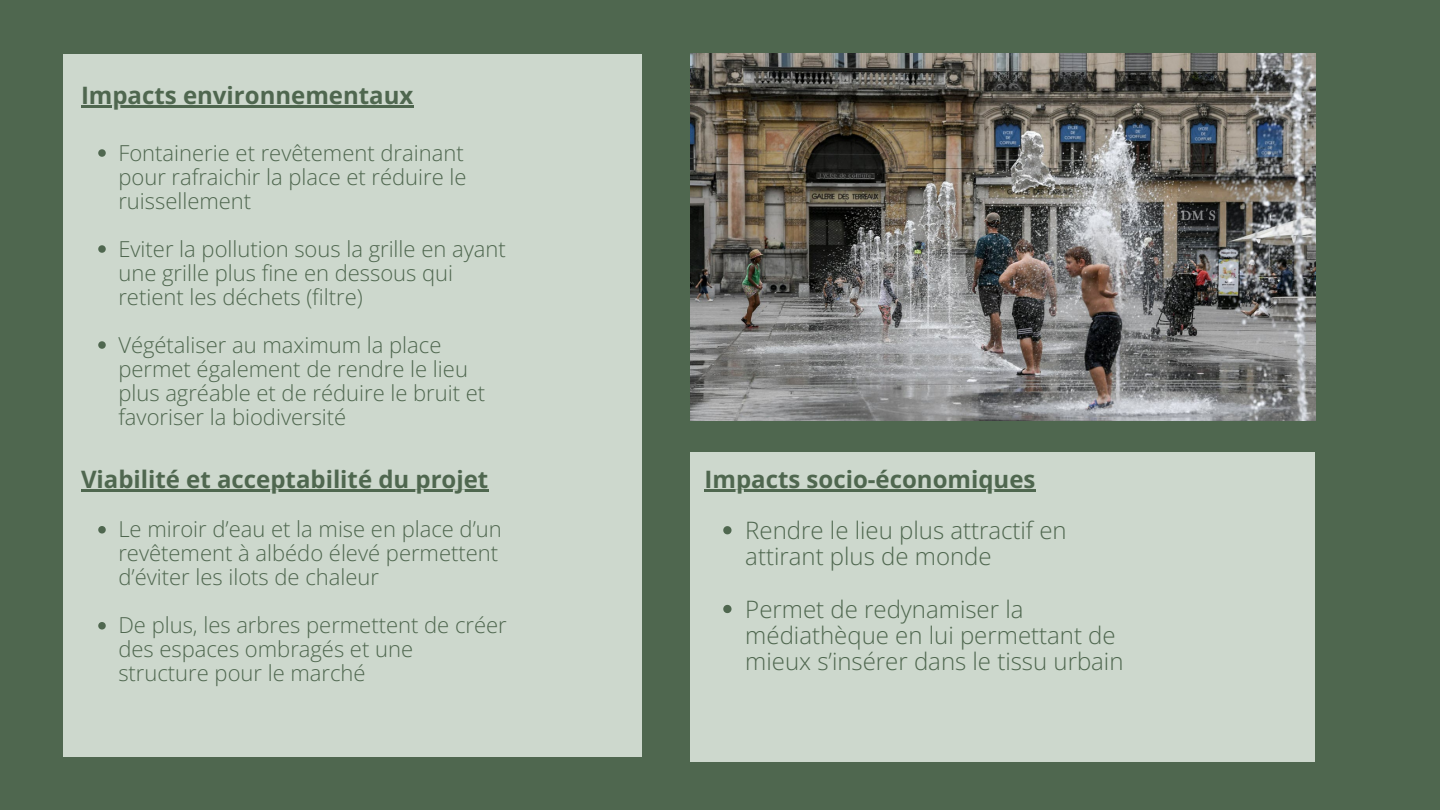
<style>
.page{position:relative;width:1440px;height:810px;background:#4f674f}
.page>*{position:absolute;margin:0;border:0;box-sizing:border-box;transform-origin:0 0}
.t1{font:300 24px/26.2px "Open Sans";color:#4f674f}
.t2{font:700 24px "Open Sans";color:#4f674f}
.t3{font:300 22px/24px "Open Sans";color:#4f674f}
</style>
<div class="page">
<img style="left:691px;top:54px;width:624px;height:366px">
<div style="left:64px;top:54px;width:578px;height:702px;background:#cdd8cd"></div>
<hr style="left:81px;top:105px;width:333px;height:3px;background:#4f674f">
<svg style="left:98px;top:149px;width:8px;height:8px"></svg>
<svg style="left:98px;top:245px;width:8px;height:8px"></svg>
<svg style="left:98px;top:341px;width:8px;height:8px"></svg>
<div style="left:691px;top:453px;width:624px;height:309px;background:#cdd8cd"></div>
<hr style="left:705px;top:490px;width:331px;height:2px;background:#4f674f">
<hr style="left:81px;top:490px;width:408px;height:2px;background:#4f674f">
<svg style="left:723px;top:526px;width:9px;height:8px"></svg>
<svg style="left:723px;top:605px;width:9px;height:8px"></svg>
<svg style="left:98px;top:526px;width:8px;height:8px"></svg>
<svg style="left:98px;top:622px;width:8px;height:8px"></svg>
<p class="t2" style="left:81px;top:78px;width:334px">Impacts environnementaux</p>
<p class="t3" style="left:118px;top:140px;width:350px">Fontainerie et revêtement drainant pour rafraichir la place et réduire le ruissellement</p>
<p class="t3" style="left:118px;top:236px;width:389px">Eviter la pollution sous la grille en ayant une grille plus fine en dessous qui retient les déchets (filtre)</p>
<p class="t3" style="left:118px;top:332px;width:368px">Végétaliser au maximum la place permet également de rendre le lieu plus agréable et de réduire le bruit et favoriser la biodiversité</p>
<h1 class="t2" style="left:81px;top:463px;width:409px">Viabilité et acceptabilité du projet</h1>
<p class="t2" style="left:705px;top:463px;width:332px">Impacts socio-économiques</p>
<h1 class="t1" style="left:745px;top:516px;width:323px">Rendre le lieu plus attractif en attirant plus de monde</h1>
<p class="t1" style="left:745px;top:595px;width:380px">Permet de redynamiser la médiathèque en lui permettant de mieux s’insérer dans le tissu urbain</p>
<h1 class="t3" style="left:118px;top:517px;width:385px">Le miroir d’eau et la mise en place d’un revêtement à albédo élevé permettent d’éviter les ilots de chaleur</h1>
<p class="t3" style="left:118px;top:613px;width:390px">De plus, les arbres permettent de créer des espaces ombragés et une structure pour le marché</p>
</div>
